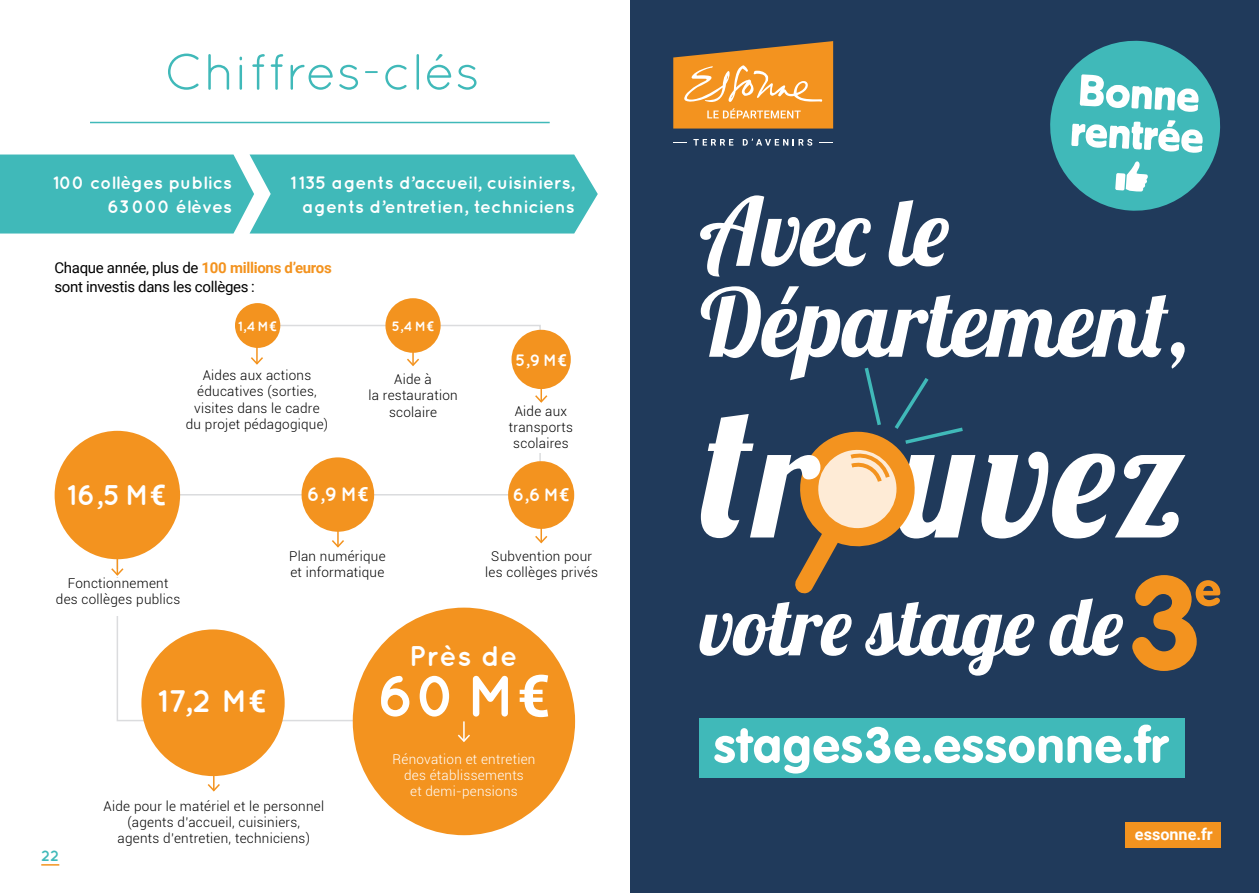
<style>
.page{position:relative;width:1259px;height:893px;background:#fff}
.page>*{position:absolute;margin:0;border:0;box-sizing:border-box;transform-origin:0 0}
.t1{font:700 58.2px "Quicksand";color:#fff}
.t2{font:51px "Quicksand";color:#40b9b9}
.t3{font:700 31.2px "Quicksand";color:#fff}
.t4{font:700 28.5px "Quicksand";letter-spacing:.02em;color:#fff}
.t5{font:700 19.5px "Quicksand";color:#fff}
.t6{font:700 18px/23.9px "Quicksand";color:#fff;text-align:right}
.t7{font:700 16.5px "Quicksand";color:#fff}
.t8{font:700 16.2px "Roboto";color:#fff}
.t9{font:15px/19.5px "Roboto";letter-spacing:-.02em;color:#000}
.t10{font:700 15px "Quicksand";color:#40b9b9}
.t11{font:300 13.5px/16.2px "Roboto";letter-spacing:.02em;color:#000;text-align:center}
.t12{font:300 13.5px/16.2px "Roboto";letter-spacing:.02em;color:#fff;text-align:center}
.t13{font:700 13.5px "Quicksand";color:#fff}
.s1{font-weight:700;color:#f3931f}
.s2{font-family:"Roboto"}
</style>
<div class="page">
<svg style="left:41px;top:864px;width:18px;height:2px"></svg>
<svg style="left:116px;top:324px;width:425px;height:398px"></svg>
<div style="left:527px;top:388px;width:30px;height:19px;background:#fff"></div>
<div style="left:0;top:155px;width:598px;height:79px;background:#40b9b9"></div>
<div style="left:353px;top:608px;width:222px;height:227px;background:#f3931f;border-radius:50%"></div>
<div style="left:141px;top:629px;width:144px;height:147px;background:#f3931f;border-radius:50%"></div>
<div style="left:55px;top:431px;width:125px;height:128px;background:#f3931f;border-radius:50%"></div>
<div style="left:301px;top:457px;width:73px;height:75px;background:#f3931f;border-radius:50%"></div>
<div style="left:508px;top:461px;width:66px;height:68px;background:#f3931f;border-radius:50%"></div>
<div style="left:511px;top:330px;width:60px;height:59px;background:#f3931f;border-radius:50%"></div>
<div style="left:235px;top:303px;width:45px;height:45px;background:#f3931f;border-radius:50%"></div>
<div style="left:385px;top:298px;width:55px;height:55px;background:#f3931f;border-radius:50%"></div>
<svg style="left:249px;top:347px;width:16px;height:19px"></svg>
<hr style="left:412px;top:345px;width:2px;height:20px;background:#f3931f">
<svg style="left:405px;top:357px;width:16px;height:10px"></svg>
<div style="left:472px;top:546px;width:139px;height:37px;background:#fff"></div>
<div style="left:265px;top:551px;width:144px;height:29px;background:#fff"></div>
<svg style="left:533px;top:527px;width:16px;height:17px"></svg>
<hr style="left:337px;top:527px;width:2px;height:20px;background:#f3931f">
<svg style="left:330px;top:538px;width:16px;height:11px"></svg>
<svg style="left:206px;top:775px;width:15px;height:17px"></svg>
<hr style="left:463px;top:721px;width:2px;height:20px;background:#fff">
<svg style="left:458px;top:733px;width:12px;height:9px"></svg>
<hr style="left:540px;top:382px;width:2px;height:20px;background:#f3931f">
<svg style="left:535px;top:394px;width:13px;height:9px"></svg>
<div style="left:108px;top:570px;width:20px;height:7px;background:#fff"></div>
<div style="left:36px;top:578px;width:164px;height:38px;background:#fff"></div>
<svg style="left:110px;top:558px;width:15px;height:18px"></svg>
<div style="left:495px;top:406px;width:92px;height:47px;background:#fff"></div>
<hr style="left:90px;top:122px;width:460px;height:1px;background:#40b9b9">
<div style="left:630px;top:0;width:629px;height:893px;background:#203a5b"></div>
<svg style="left:673px;top:142px;width:13px;height:1px"></svg>
<svg style="left:820px;top:142px;width:13px;height:1px"></svg>
<svg style="left:693px;top:139px;width:40px;height:7px"></svg>
<svg style="left:743px;top:139px;width:69px;height:7px"></svg>
<svg style="left:673px;top:41px;width:160px;height:88px;background:#de9339"></svg>
<div style="left:1125px;top:822px;width:95px;height:26px;background:#f3931f"></div>
<div style="left:699px;top:718px;width:485px;height:60px;background:#40b9b9"></div>
<svg style="left:714px;top:727px;width:206px;height:46px"></svg>
<div style="left:923px;top:755px;width:8px;height:8px;background:#fff;border-radius:50%"></div>
<svg style="left:934px;top:736px;width:187px;height:27px"></svg>
<div style="left:1124px;top:755px;width:8px;height:8px;background:#fff;border-radius:50%"></div>
<svg style="left:1133px;top:725px;width:36px;height:38px"></svg>
<svg style="left:701px;top:286px;width:483px;height:82px"></svg>
<svg style="left:700px;top:195px;width:249px;height:82px"></svg>
<svg style="left:699px;top:368px;width:521px;height:308px"></svg>
<svg style="left:1050px;top:41px;width:170px;height:170px"></svg>
<h2 class="t2" style="left:164px;top:43px;width:317px">Chiffres-clés</h2>
<h3 class="t6" style="left:53px;top:170px;width:180px">100 collèges publics<br>63000 élèves</h3>
<h3 class="t6" style="left:290px;top:170px;width:286px">1135 agents d’accueil, cuisiniers, agents d’entretien, techniciens</h3>
<p class="t9" style="left:54px;top:257px;width:279px">Chaque année, plus de <span class="s1">100 millions d’euros </span>sont investis dans les collèges :</p>
<p class="t13" style="left:238px;top:318px;width:40px">1,4 M<span class="s2">€</span></p>
<p class="t13" style="left:392px;top:318px;width:44px">5,4 M<span class="s2">€</span></p>
<p class="t11" style="left:186px;top:367px;width:144px">Aides aux actions éducatives (sorties, visites dans le cadre du projet pédagogique)</p>
<p class="t11" style="left:368px;top:371px;width:91px">Aide à<br>la restauration scolaire</p>
<p class="t7" style="left:515px;top:350px;width:53px">5,9 M<span class="s2">€</span></p>
<p class="t11" style="left:509px;top:402px;width:66px">Aide aux transports scolaires</p>
<h3 class="t4" style="left:67px;top:478px;width:101px">16,5 M<span class="s2">€</span></h3>
<h3 class="t5" style="left:307px;top:482px;width:63px">6,9 M<span class="s2">€</span></h3>
<h3 class="t6" style="left:513px;top:482px;width:58px">6,6 M<span class="s2">€</span></h3>
<p class="t11" style="left:56px;top:575px;width:126px">Fonctionnement des collèges publics</p>
<h3 class="t3" style="left:158px;top:683px;width:110px">17,2 M<span class="s2">€</span></h3>
<p class="t11" style="left:289px;top:547px;width:98px;text-align:left">Plan numérique et informatique</p>
<p class="t11" style="left:485px;top:547px;width:114px">Subvention pour les collèges privés</p>
<h3 class="t4" style="left:409px;top:639px;width:110px">Près de</h3>
<h1 class="t1" style="left:377px;top:661px;width:175px">60 M<span class="s2">€</span></h1>
<p class="t10" style="left:41px;top:847px;width:19px">22</p>
<p class="t11" style="left:104px;top:797px;width:222px">Aide pour le matériel et le personnel (agents d’accueil, cuisiniers,<br>agents d’entretien, techniciens)</p>
<p class="t12" style="left:392px;top:750px;width:144px">Rénovation et entretien des établissements<br>et demi-pensions</p>
<p class="t8" style="left:1135px;top:823px;width:79px">essonne.fr</p>
</div>
